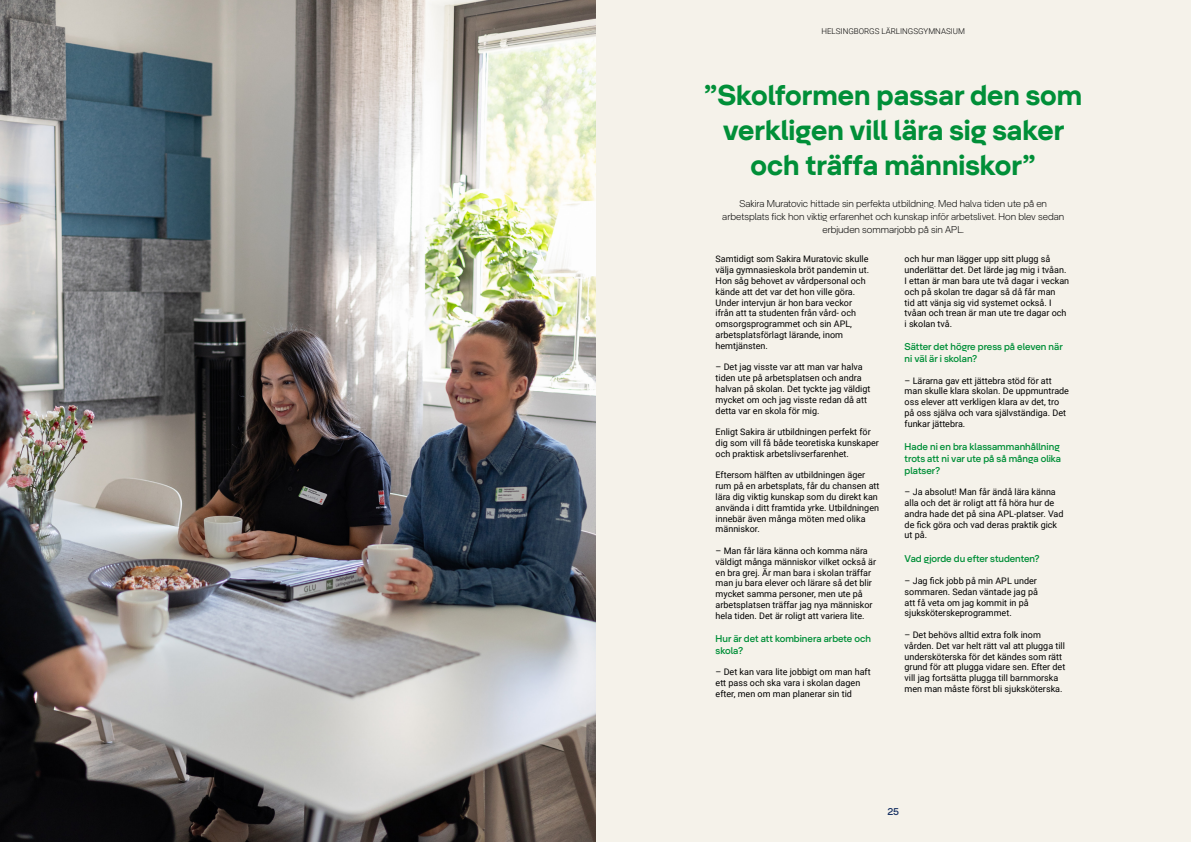
<style>
.page{position:relative;width:1191px;height:842px;background:#f5f2ea}
.page>*{position:absolute;margin:0;border:0;box-sizing:border-box;transform-origin:0 0}
.t1{font:700 29px/34.8px "Helsingborg Sans";color:#008f38;text-align:center}
.t2{font:500 10px/12px "Helsingborg Sans";color:#008f38}
.t3{font:300 10px/13px "Helsingborg Sans";color:#000;text-align:center}
.t4{font:500 10px "Helsingborg Sans";color:#183264}
.t5{font:9px/10.8px "Roboto";color:#000}
.t6{font:300 8px "Roboto";color:#000}
</style>
<div class="page">
<img style="left:0;top:0;width:595px;height:842px">
<p class="t6" style="left:821px;top:25px;width:145px">HELSINGBORGS LÄRLINGSGYMNASIUM</p>
<h1 class="t1" style="left:704px;top:78px;width:379px">”Skolformen passar den som verkligen vill lära sig saker och träffa människor”</h1>
<p class="t3" style="left:722px;top:197px;width:343px">Sakira Muratovic hittade sin perfekta utbildning. Med halva tiden ute på en arbetsplats fick hon viktig erfarenhet och kunskap inför arbetslivet. Hon blev sedan erbjuden sommarjobb på sin APL.</p>
<p class="t5" style="left:715px;top:253px;width:155px">Samtidigt som Sakira Muratovic skulle välja gymnasieskola bröt pandemin ut.<br>Hon såg behovet av vårdpersonal och kände att det var det hon ville göra.<br>Under intervjun är hon bara veckor ifrån att ta studenten från vård- och omsorgsprogrammet och sin APL, arbetsplatsförlagt lärande, inom hemtjänsten.</p>
<p class="t5" style="left:715px;top:361px;width:156px">– Det jag visste var att man var halva tiden ute på arbetsplatsen och andra halvan på skolan. Det tyckte jag väldigt mycket om och jag visste redan då att detta var en skola för mig.</p>
<p class="t5" style="left:715px;top:426px;width:165px">Enligt Sakira är utbildningen perfekt för dig som vill få både teoretiska kunskaper och praktisk arbetslivserfarenhet.</p>
<p class="t5" style="left:715px;top:469px;width:165px">Eftersom hälften av utbildningen äger rum på en arbetsplats, får du chansen att lära dig viktig kunskap som du direkt kan använda i ditt framtida yrke. Utbildningen innebär även många möten med olika människor.</p>
<p class="t5" style="left:715px;top:545px;width:162px">– Man får lära känna och komma nära väldigt många människor vilket också är en bra grej. Är man bara i skolan träffar man ju bara elever och lärare så det blir mycket samma personer, men ute på arbetsplatsen träffar jag nya människor hela tiden. Det är roligt att variera lite.</p>
<p class="t2" style="left:715px;top:632px;width:157px">Hur är det att kombinera arbete och skola?</p>
<p class="t5" style="left:715px;top:666px;width:157px">– Det kan vara lite jobbigt om man haft ett pass och ska vara i skolan dagen efter, men om man planerar sin tid</p>
<p class="t5" style="left:904px;top:253px;width:166px">och hur man lägger upp sitt plugg så underlättar det. Det lärde jag mig i tvåan.<br>I ettan är man bara ute två dagar i veckan och på skolan tre dagar så då får man<br>tid att vänja sig vid systemet också. I tvåan och trean är man ute tre dagar och i skolan två.</p>
<p class="t2" style="left:904px;top:340px;width:160px">Sätter det högre press på eleven när ni väl är i skolan?</p>
<p class="t5" style="left:904px;top:375px;width:166px">– Lärarna gav ett jättebra stöd för att man skulle klara skolan. De uppmuntrade oss elever att verkligen klara av det, tro på oss själva och vara självständiga. Det funkar jättebra.</p>
<p class="t2" style="left:904px;top:440px;width:158px">Hade ni en bra klassammanhållning trots att ni var ute på så många olika platser?</p>
<p class="t5" style="left:904px;top:486px;width:160px">– Ja absolut! Man får ändå lära känna alla och det är roligt att få höra hur de andra hade det på sina APL-platser. Vad de fick göra och vad deras praktik gick ut på.</p>
<p class="t2" style="left:904px;top:553px;width:136px">Vad gjorde du efter studenten?</p>
<p class="t5" style="left:904px;top:575px;width:135px">– Jag fick jobb på min APL under sommaren. Sedan väntade jag på att få veta om jag kommit in på sjuksköterskeprogrammet.</p>
<p class="t5" style="left:904px;top:629px;width:162px">– Det behövs alltid extra folk inom vården. Det var helt rätt val att plugga till undersköterska för det kändes som rätt grund för att plugga vidare sen. Efter det vill jag fortsätta plugga till barnmorska men man måste först bli sjuksköterska.</p>
<p class="t4" style="left:887px;top:806px;width:13px">25</p>
</div>
